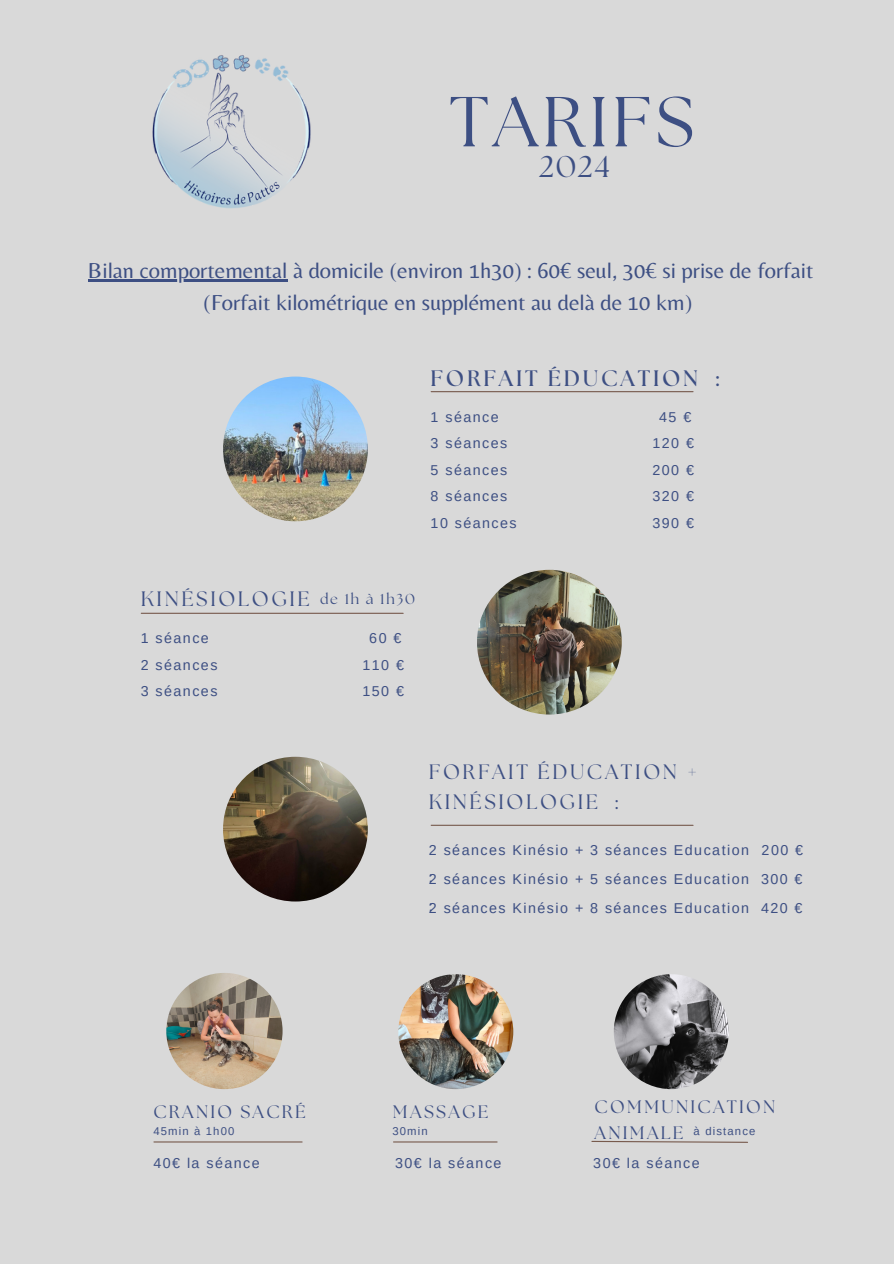
<style>
.page{position:relative;width:894px;height:1264px;background:#fff}
.page>*{position:absolute;margin:0;border:0;box-sizing:border-box;transform-origin:0 0}
.t1{font:70.5px "The Seasons";letter-spacing:.055em;color:#3d4f83}
.t2{font:30px "The Seasons";color:#3d4f83}
.t3{font:22.5px/31.5px "Belleza";color:#3d4f83;text-align:center}
.t4{font:700 22.35px "The Seasons";letter-spacing:.125em;color:#3d4f83}
.t5{font:20.85px/30.5px "The Seasons";letter-spacing:.125em;color:#3d4f83}
.t6{font:18px/25.8px "The Seasons";letter-spacing:.125em;color:#3d4f83}
.t7{font:14.4px "The Seasons";letter-spacing:.125em;color:#3d4f83}
.t8{font:14.25px/27px "Arimo";letter-spacing:.1em;color:#3d4f83}
.t9{font:11.25px "Arimo";letter-spacing:.1em;color:#3d4f83}
</style>
<div class="page">
<div style="left:0;top:0;width:893px;height:1263px;background:#d9d9d9"></div>
<img style="left:223px;top:376px;width:145px;height:145px;border-radius:50%">
<hr style="left:431px;top:391px;width:261px;height:1px;background:#775a4d">
<img style="left:223px;top:756px;width:145px;height:145px;border-radius:50%">
<hr style="left:431px;top:824px;width:261px;height:1px;background:#775a4d">
<img style="left:477px;top:570px;width:144px;height:144px;border-radius:50%">
<hr style="left:141px;top:612px;width:262px;height:2px;background:#775a4d">
<img style="left:166px;top:972px;width:116px;height:117px;border-radius:50%">
<hr style="left:154px;top:1141px;width:148px;height:1px;background:#775a4d">
<hr style="left:393px;top:1141px;width:104px;height:1px;background:#775a4d">
<svg style="left:591px;top:1140px;width:157px;height:3px"></svg>
<img style="left:398px;top:974px;width:115px;height:115px;border-radius:50%">
<img style="left:613px;top:974px;width:115px;height:115px;border-radius:50%">
<img style="left:152px;top:55px;width:159px;height:154px">
<hr style="left:88px;top:279px;width:199px;height:2px;background:#3d4f83">
<p class="t1" style="left:449px;top:90px;width:246px">TARIFS</p>
<p class="t2" style="left:539px;top:152px;width:72px">2024</p>
<p class="t3" style="left:88px;top:254px;width:726px">Bilan comportemental à domicile (environ 1h30) : 60€ seul, 30€ si prise de forfait (Forfait kilométrique en supplément au delà de 10 km)</p>
<p class="t4" style="left:430px;top:368px;width:290px">FORFAIT ÉDUCATION :</p>
<h1 class="t8" style="left:430px;top:403px;width:70px">1 séance</h1>
<h2 class="t8" style="left:659px;top:403px;width:34px">45 €</h2>
<h5 class="t8" style="left:430px;top:429px;width:78px">3 séances</h5>
<h3 class="t8" style="left:652px;top:429px;width:43px">120 €</h3>
<p class="t8" style="left:430px;top:456px;width:78px">5 séances</p>
<p class="t8" style="left:430px;top:482px;width:78px">8 séances</p>
<p class="t8" style="left:430px;top:509px;width:88px">10 séances</p>
<p class="t5" style="left:141px;top:584px;width:171px">KINÉSIOLOGIE</p>
<h6 class="t7" style="left:320px;top:592px;width:96px">de 1h à 1h30</h6>
<p class="t8" style="left:141px;top:624px;width:70px">1 séance</p>
<p class="t8" style="left:369px;top:624px;width:34px">60 €</p>
<p class="t8" style="left:141px;top:651px;width:78px">2 séances</p>
<h4 class="t8" style="left:362px;top:651px;width:43px">110 €</h4>
<p class="t8" style="left:141px;top:677px;width:78px">3 séances</p>
<p class="t8" style="left:362px;top:677px;width:43px">150 €</p>
<p class="t8" style="left:652px;top:456px;width:43px">200 €</p>
<p class="t8" style="left:652px;top:482px;width:43px">320 €</p>
<p class="t8" style="left:652px;top:509px;width:43px">390 €</p>
<p class="t5" style="left:428px;top:757px;width:271px">FORFAIT ÉDUCATION +<br>KINÉSIOLOGIE :</p>
<p class="t8" style="left:428px;top:836px;width:321px">2 séances Kinésio + 3 séances Education :</p>
<p class="t8" style="left:761px;top:836px;width:43px">200 €</p>
<p class="t8" style="left:428px;top:865px;width:321px">2 séances Kinésio + 5 séances Education :</p>
<p class="t8" style="left:760px;top:865px;width:43px">300 €</p>
<p class="t8" style="left:428px;top:894px;width:321px">2 séances Kinésio + 8 séances Education</p>
<h6 class="t8" style="left:760px;top:894px;width:43px">420 €</h6>
<p class="t6" style="left:153px;top:1099px;width:154px">CRANIO SACRÉ</p>
<p class="t6" style="left:393px;top:1099px;width:97px">MASSAGE</p>
<p class="t6" style="left:594px;top:1095px;width:182px">COMMUNICATION<br>ANIMALE</p>
<p class="t9" style="left:153px;top:1125px;width:82px">45min à 1h00</p>
<p class="t9" style="left:392px;top:1125px;width:37px">30min</p>
<h6 class="t9" style="left:693px;top:1125px;width:63px">à distance</h6>
<p class="t8" style="left:395px;top:1149px;width:108px">30€ la séance</p>
<p class="t8" style="left:593px;top:1149px;width:108px">30€ la séance</p>
<p class="t8" style="left:153px;top:1149px;width:108px">40€ la séance</p>
</div>
